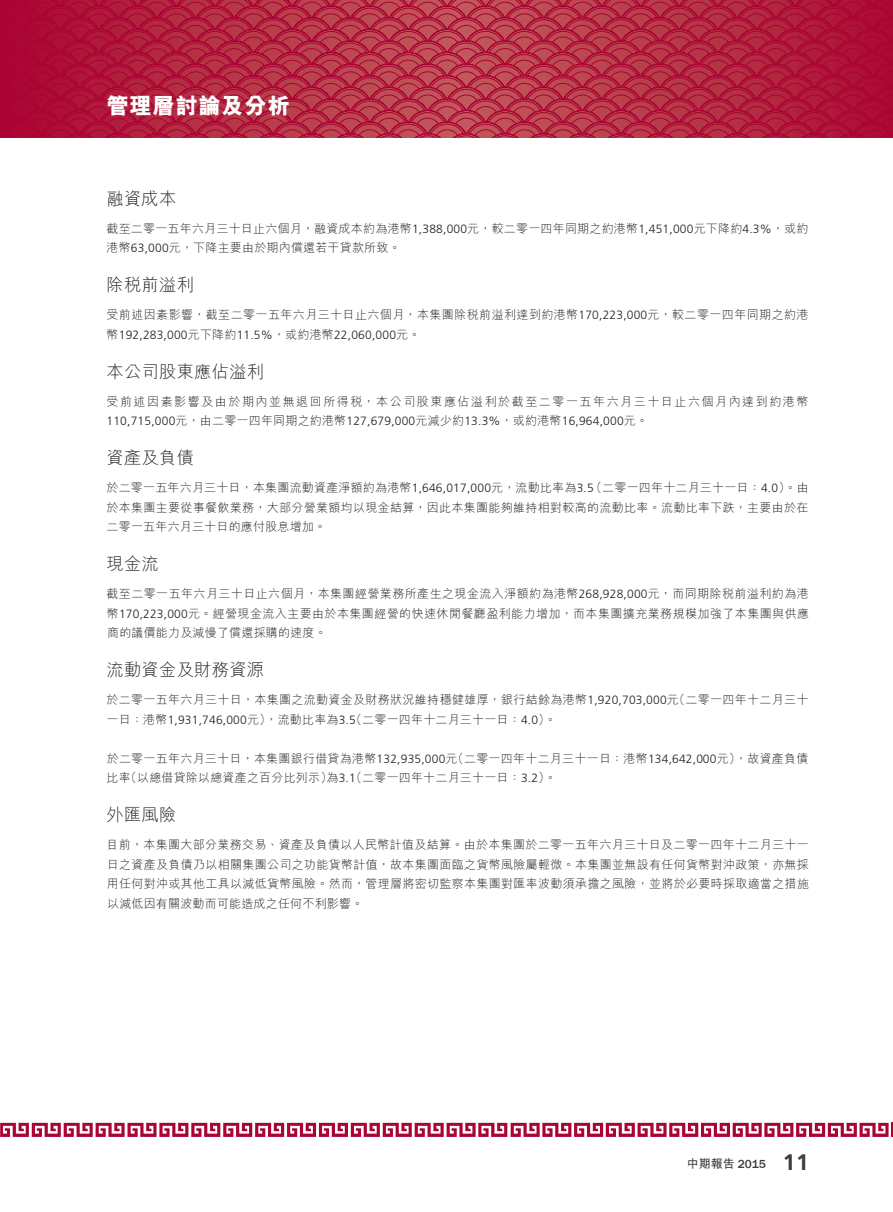
<style>
.page{position:relative;width:893px;height:1212px;background:#fff}
.page>*{position:absolute;margin:0;border:0;box-sizing:border-box;transform-origin:0 0}
.t1{font:22.5px "M Hei HK Xbold E Ten B5 H";letter-spacing:.02em;color:#fff}
.t2{font:17.25px "M Hei HK Light E Ten B5 H";letter-spacing:.015em;color:#231f20}
.t3{font:12px/19.5px "M Hei HK Light E Ten B5 H";letter-spacing:.025em;color:#231f20}
.t4{font:300 12px "Frutiger LT Std";letter-spacing:.015em;color:#231f20}
.t5{font:12px "M Hei HK Light E Ten B5 H";letter-spacing:.13em;color:#231f20}
.t6{font:12px "M Hei HK Bold E Ten B5 H";color:#3e3e3f}
.s1{font-family:"Frutiger LT Std";font-weight:300}
.s2{font-family:"M Hei HK Light E Ten B5 H";font-weight:400}
.s3{font-family:"Franklin Gothic";font-weight:500}
.s4{font-family:"Frutiger LT Std";font-weight:700;font-size:22.5px}
</style>
<div class="page">
<svg style="left:1px;top:0;width:348px;height:137px"></svg>
<svg style="left:349px;top:0;width:543px;height:137px"></svg>
<svg style="left:0;top:1123px;width:892px;height:14px"></svg>
<h1 class="t1" style="left:106px;top:97px;width:185px">管理層討論及分析</h1>
<h2 class="t2" style="left:106px;top:192px;width:71px">融資成本</h2>
<p class="t3" style="left:106px;top:220px;width:703px">截至二零一五年六月三十日止六個月，融資成本約為港幣<span class="s1">1,388,000</span>元，較二零一四年同期之約港幣<span class="s1">1,451,000</span>元下降約<span class="s1">4.3%</span>，或約港幣<span class="s1">63,000</span>元，下降主要由於期內償還若干貸款所致。</p>
<h2 class="t2" style="left:106px;top:278px;width:89px">除稅前溢利</h2>
<p class="t3" style="left:106px;top:306px;width:703px">受前述因素影響，截至二零一五年六月三十日止六個月，本集團除稅前溢利達到約港幣<span class="s1">170,223,000</span>元，較二零一四年同期之約港</p>
<p class="t4" style="left:107px;top:329px;width:315px"><span class="s2">幣</span>192,283,000<span class="s2">元下降約</span>11.5%<span class="s2">，或約港幣</span>22,060,000<span class="s2">元。</span></p>
<h2 class="t2" style="left:106px;top:365px;width:159px">本公司股東應佔溢利</h2>
<p class="t5" style="left:106px;top:397px;width:703px">受前述因素影響及由於期內並無退回所得稅，本公司股東應佔溢利於截至二零一五年六月三十日止六個月內達到約港幣</p>
<p class="t4" style="left:107px;top:416px;width:543px">110,715,000<span class="s2">元，由二零一四年同期之約港幣</span>127,679,000<span class="s2">元減少約</span>13.3%<span class="s2">，或約港幣</span>16,964,000<span class="s2">元。</span></p>
<h2 class="t2" style="left:106px;top:451px;width:89px">資產及負債</h2>
<p class="t3" style="left:106px;top:479px;width:703px;text-align:justify">於二零一五年六月三十日，本集團流動資產淨額約為港幣<span class="s1">1,646,017,000</span>元，流動比率為<span class="s1">3.5</span>（二零一四年十二月三十一日：<span class="s1">4.0</span>）。由於本集團主要從事餐飲業務，大部分營業額均以現金結算，因此本集團能夠維持相對較高的流動比率。流動比率下跌，主要由於在二零一五年六月三十日的應付股息增加。</p>
<h2 class="t2" style="left:106px;top:557px;width:54px">現金流</h2>
<p class="t3" style="left:106px;top:585px;width:704px;text-align:justify">截至二零一五年六月三十日止六個月，本集團經營業務所產生之現金流入淨額約為港幣<span class="s1">268,928,000</span>元，而同期除稅前溢利約為港幣<span class="s1">170,223,000</span>元。經營現金流入主要由於本集團經營的快速休閒餐廳盈利能力增加，而本集團擴充業務規模加強了本集團與供應商的議價能力及減慢了償還採購的速度。</p>
<h2 class="t2" style="left:106px;top:663px;width:159px">流動資金及財務資源</h2>
<p class="t3" style="left:106px;top:691px;width:703px">於二零一五年六月三十日，本集團之流動資金及財務狀況維持穩健雄厚，銀行結餘為港幣<span class="s1">1,920,703,000</span>元（二零一四年十二月三十一日：港幣<span class="s1">1,931,746,000</span>元），流動比率為<span class="s1">3.5</span>（二零一四年十二月三十一日：<span class="s1">4.0</span>）。</p>
<p class="t3" style="left:106px;top:750px;width:703px">於二零一五年六月三十日，本集團銀行借貸為港幣<span class="s1">132,935,000</span>元（二零一四年十二月三十一日：港幣<span class="s1">134,642,000</span>元），故資產負債比率（以總借貸除以總資產之百分比列示）為<span class="s1">3.1</span>（二零一四年十二月三十一日：<span class="s1">3.2</span>）。</p>
<h2 class="t2" style="left:106px;top:808px;width:71px">外匯風險</h2>
<p class="t3" style="left:106px;top:836px;width:704px;text-align:justify">目前，本集團大部分業務交易、資產及負債以人民幣計值及結算。由於本集團於二零一五年六月三十日及二零一四年十二月三十一日之資產及負債乃以相關集團公司之功能貨幣計值，故本集團面臨之貨幣風險屬輕微。本集團並無設有任何貨幣對沖政策，亦無採用任何對沖或其他工具以減低貨幣風險。然而，管理層將密切監察本集團對匯率波動須承擔之風險，並將於必要時採取適當之措施以減低因有關波動而可能造成之任何不利影響。</p>
<p class="t6" style="left:686px;top:1159px;width:123px">中期報告 <span class="s3">2015</span> <span class="s4">11</span></p>
</div>
